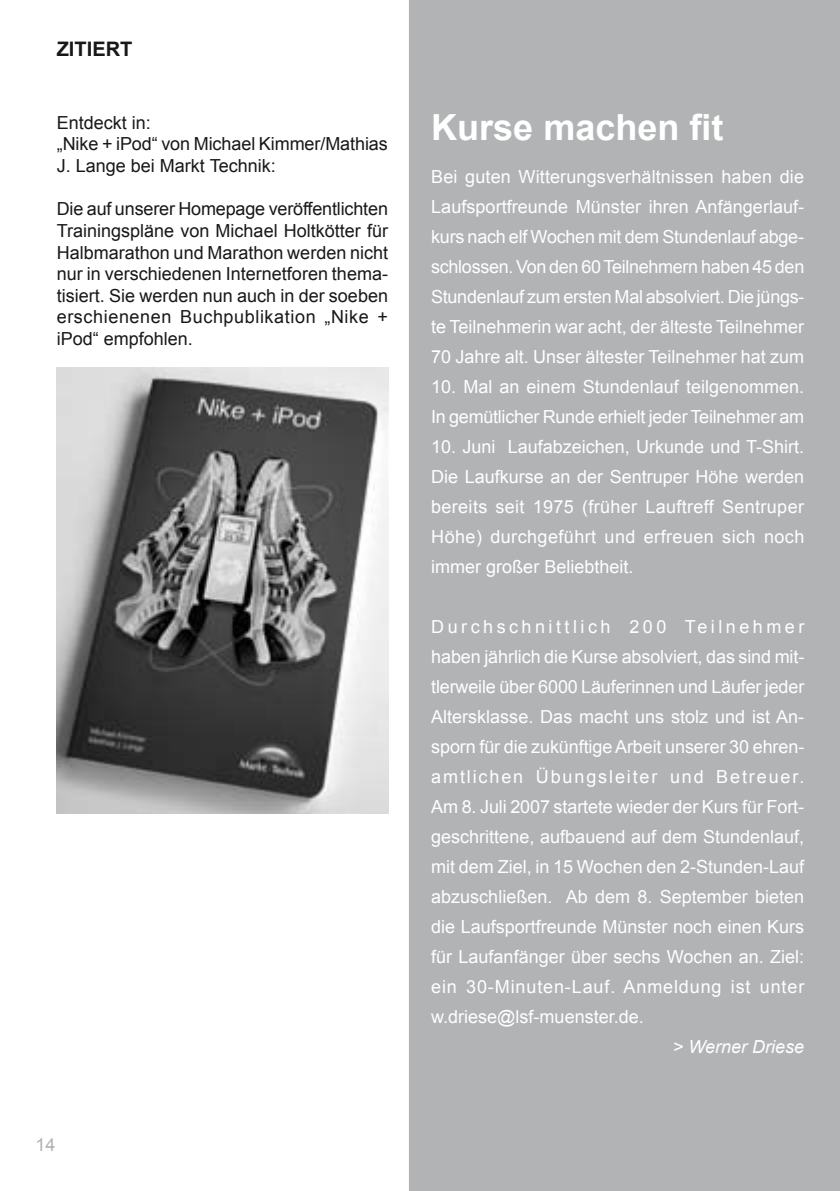
<style>
.page{position:relative;width:840px;height:1191px;background:#fff}
.page>*{position:absolute;margin:0;border:0;box-sizing:border-box;transform-origin:0 0}
.t1{font:700 36px "Arial";color:#fff}
.t2{font:700 20px "Arial";color:#1a171b}
.t3{font:18px/30px "Arial";color:#fff;text-align:justify}
.t4{font:18px/21.6px "Arial";color:#1a171b}
.t5{font:italic 18px "Arial";color:#fff}
.t6{font:18px "Arial";color:#b1b3b4}
</style>
<div class="page">
<div style="left:409px;top:0;width:430px;height:1191px;background:#b1b3b4"></div>
<img style="left:57px;top:368px;width:331px;height:445px">
<p class="t2" style="left:57px;top:35px;width:24px">Zitiert</p>
<p class="t4" style="left:57px;top:112px;width:332px">Entdeckt in:<br>„Nike + iPod“ von Michael Kimmer/Mathias<br>J. Lange bei Markt Technik:</p>
<p class="t4" style="left:57px;top:198px;width:333px;text-align:justify">Die auf unserer Homepage veröffentlichten Trainingspläne von Michael Holtkötter für Halbmarathon und Marathon werden nicht nur in verschiedenen Internetforen thema&shy;tisiert. Sie werden nun auch in der soeben erschienenen Buchpublikation „Nike + iPod“ empfohlen.</p>
<p class="t6" style="left:36px;top:1133px;width:22px">14</p>
<h1 class="t1" style="left:431px;top:104px;width:294px">Kurse machen fit</h1>
<p class="t3" style="left:431px;top:162px;width:374px">Bei guten Witterungsverhältnissen haben die Laufsportfreunde Münster ihren Anfängerlauf&shy;kurs nach elf Wochen mit dem Stundenlauf abge&shy;schlossen. Von den 60 Teilnehmern haben 45 den Stundenlauf zum ersten Mal absolviert. Die jüngs&shy;te Teilnehmerin war acht, der älteste Teilnehmer 70 Jahre alt. Unser ältester Teilnehmer hat zum</p>
<p class="t3" style="left:431px;top:372px;width:374px">10. Mal an einem Stundenlauf teilgenommen.<br>In gemütlicher Runde erhielt jeder Teilnehmer am</p>
<p class="t3" style="left:431px;top:432px;width:374px">10. Juni Laufabzeichen, Urkunde und T-Shirt.<br>Die Laufkurse an der Sentruper Höhe werden bereits seit 1975 (früher Lauftreff Sentruper Höhe) durchgeführt und erfreuen sich noch immer großer Beliebtheit.</p>
<p class="t3" style="left:431px;top:612px;width:374px">Durchschnittlich 200 Teilnehmer haben jährlich die Kurse absolviert, das sind mit&shy;tlerweile über 6000 Läuferinnen und Läufer jeder Altersklasse. Das macht uns stolz und ist An&shy;sporn für die zukünftige Arbeit unserer 30 ehren&shy;amtlichen Übungsleiter und Betreuer.<br>Am 8. Juli 2007 startete wieder der Kurs für Fort&shy;geschrittene, aufbauend auf dem Stundenlauf, mit dem Ziel, in 15 Wochen den 2-Stunden-Lauf abzuschließen. Ab dem 8. September bieten die Laufsportfreunde Münster noch einen Kurs für Laufanfänger über sechs Wochen an. Ziel: ein 30-Minuten-Lauf. Anmeldung ist unter w.driese@lsf-muenster.de.</p>
<p class="t5" style="left:672px;top:1035px;width:133px">&gt; Werner Driese</p>
</div>
